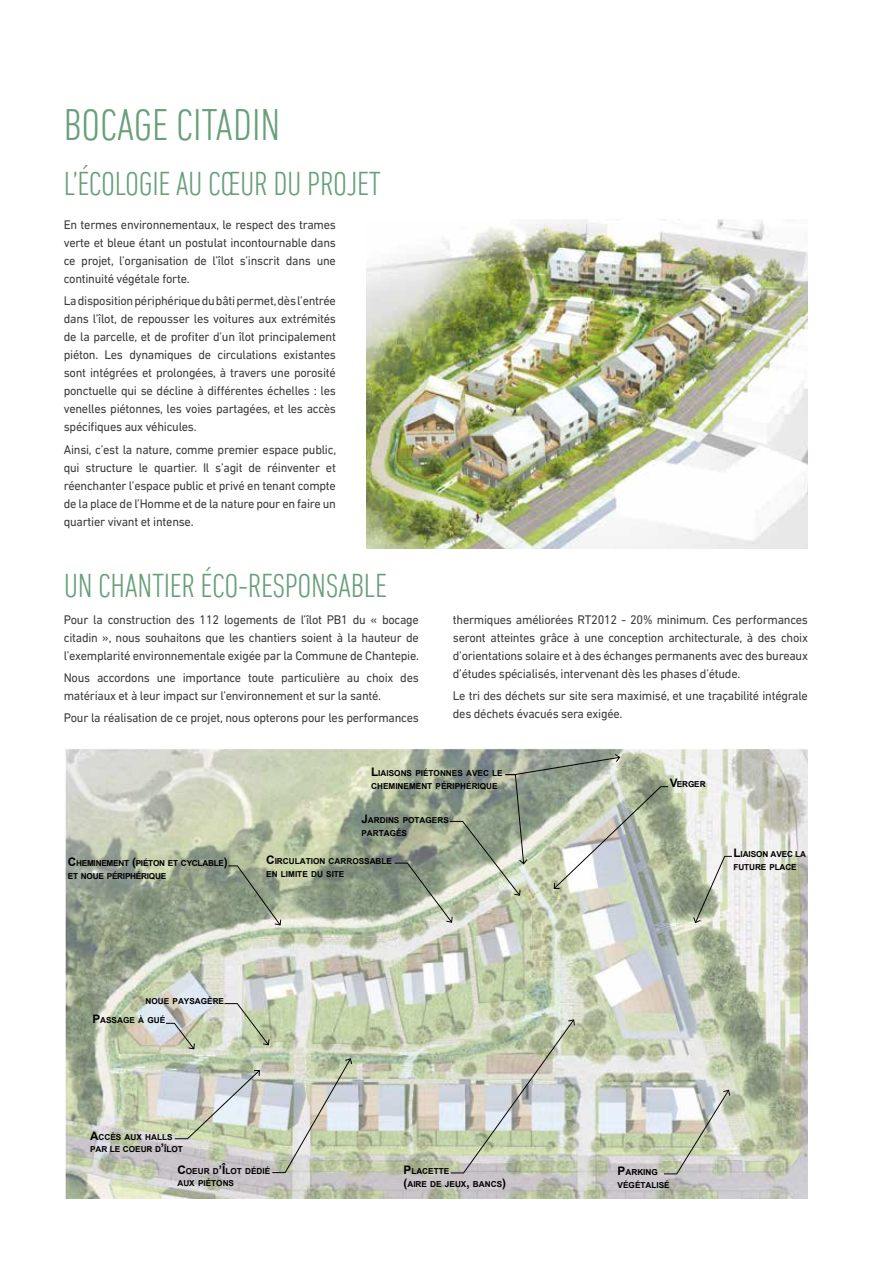
<style>
.page{position:relative;width:893px;height:1263px;background:#fff}
.page>*{position:absolute;margin:0;border:0;box-sizing:border-box;transform-origin:0 0}
.t1{font:300 condensed 45px "DIN Next LT Pro";color:#689f7a}
.t2{font:300 condensed 33.75px "DIN Next LT Pro";letter-spacing:-.01em;color:#689f7a}
.t3{font:12.75px/18px "DIN Next LT Pro";letter-spacing:-.02em;color:#3c3c3b;text-align:justify}
.t4{font:700 8.25px/12.8px "Arial";color:#000}
.t5{font:700 8.25px/12.8px "Arial";letter-spacing:-.03em;color:#000}
.s1{font-size:11.7px}
</style>
<div class="page">
<img style="left:366px;top:219px;width:442px;height:329px">
<img style="left:65px;top:749px;width:743px;height:449px">
<svg style="left:693px;top:856px;width:39px;height:67px"></svg>
<svg style="left:228px;top:865px;width:53px;height:60px"></svg>
<svg style="left:395px;top:754px;width:273px;height:169px"></svg>
<svg style="left:224px;top:1003px;width:45px;height:42px"></svg>
<svg style="left:166px;top:1023px;width:29px;height:26px"></svg>
<svg style="left:175px;top:1070px;width:85px;height:69px"></svg>
<svg style="left:272px;top:1058px;width:80px;height:115px"></svg>
<svg style="left:451px;top:1019px;width:124px;height:154px"></svg>
<svg style="left:664px;top:1089px;width:66px;height:85px"></svg>
<h1 class="t1" style="left:64px;top:99px;width:218px">BOCAGE CITADIN</h1>
<h2 class="t2" style="left:64px;top:165px;width:319px">L’ÉCOLOGIE AU CŒUR DU PROJET</h2>
<p class="t3" style="left:64px;top:216px;width:274px">En termes environnementaux, le respect des trames verte et bleue étant un postulat incontournable dans ce projet, l’organisation de l’îlot s’inscrit dans une continuité végétale forte.</p>
<p class="t3" style="left:64px;top:292px;width:274px">La disposition périphérique du bâti permet, dès l’entrée dans l’îlot, de repousser les voitures aux extrémités de la parcelle, et de profiter d’un îlot principalement piéton. Les dynamiques de circulations existantes sont intégrées et prolongées, à travers une porosité ponctuelle qui se décline à différentes échelles : les venelles piétonnes, les voies partagées, et les accès spécifiques aux véhicules.</p>
<p class="t3" style="left:64px;top:440px;width:274px">Ainsi, c’est la nature, comme premier espace public, qui structure le quartier. Il s’agit de réinventer et réenchanter l’espace public et privé en tenant compte de la place de l’Homme et de la nature pour en faire un quartier vivant et intense.</p>
<h2 class="t2" style="left:64px;top:567px;width:325px">UN CHANTIER ÉCO-RESPONSABLE</h2>
<p class="t3" style="left:64px;top:610px;width:357px">Pour la construction des 112 logements de l’îlot PB1 du « bocage citadin », nous souhaitons que les chantiers soient à la hauteur de l’exemplarité environnementale exigée par la Commune de Chantepie.</p>
<p class="t3" style="left:64px;top:668px;width:357px">Nous accordons une importance toute particulière au choix des matériaux et à leur impact sur l’environnement et sur la santé.</p>
<p class="t3" style="left:64px;top:709px;width:357px">Pour la réalisation de ce projet, nous opterons pour les performances</p>
<p class="t3" style="left:453px;top:610px;width:357px">thermiques améliorées RT2012 - 20% minimum. Ces performances seront atteintes grâce à une conception architecturale, à des choix d’orientations solaire et à des échanges permanents avec des bureaux d’études spécialisés, intervenant dès les phases d’étude.</p>
<p class="t3" style="left:453px;top:686px;width:357px">Le tri des déchets sur site sera maximisé, et une traçabilité intégrale des déchets évacués sera exigée.</p>
<p class="t4" style="left:371px;top:767px;width:133px"><span class="s1">L</span>IAISONS PIÉTONNES AVEC LE<br>CHEMINEMENT PÉRIPHÉRIQUE</p>
<p class="t4" style="left:361px;top:814px;width:89px"><span class="s1">J</span>ARDINS POTAGERS<br>PARTAGÉS</p>
<p class="t5" style="left:68px;top:857px;width:161px"><span class="s1">C</span>HEMINEMENT <span class="s1">(</span>PIÉTON ET CYCLABLE<span class="s1">)<br></span>ET NOUE PÉRIPHÉRIQUE</p>
<p class="t4" style="left:266px;top:855px;width:127px"><span class="s1">C</span>IRCULATION CARROSSABLE<br>EN LIMITE DU SITE</p>
<p class="t4" style="left:670px;top:778px;width:37px"><span class="s1">V</span>ERGER</p>
<p class="t4" style="left:734px;top:848px;width:74px"><span class="s1">L</span>IAISON AVEC LA<br>FUTURE PLACE</p>
<p class="t4" style="left:146px;top:994px;width:80px">NOUE PAYSAGÈRE</p>
<p class="t4" style="left:92px;top:1014px;width:74px"><span class="s1">P</span>ASSAGE À GUÉ</p>
<p class="t4" style="left:90px;top:1131px;width:94px"><span class="s1">A</span>CCÈS AUX HALLS<br>PAR LE COEUR D<span class="s1">’</span>ÎLOT</p>
<p class="t4" style="left:177px;top:1164px;width:94px"><span class="s1">C</span>OEUR D<span class="s1">’Î</span>LOT DÉDIÉ<br>AUX PIÉTONS</p>
<p class="t4" style="left:403px;top:1165px;width:104px"><span class="s1">P</span>LACETTE<br><span class="s1">(</span>AIRE DE JEUX<span class="s1">,</span> BANCS<span class="s1">)</span></p>
<p class="t4" style="left:618px;top:1166px;width:54px"><span class="s1">P</span>ARKING<br>VÉGÉTALISÉ</p>
</div>
